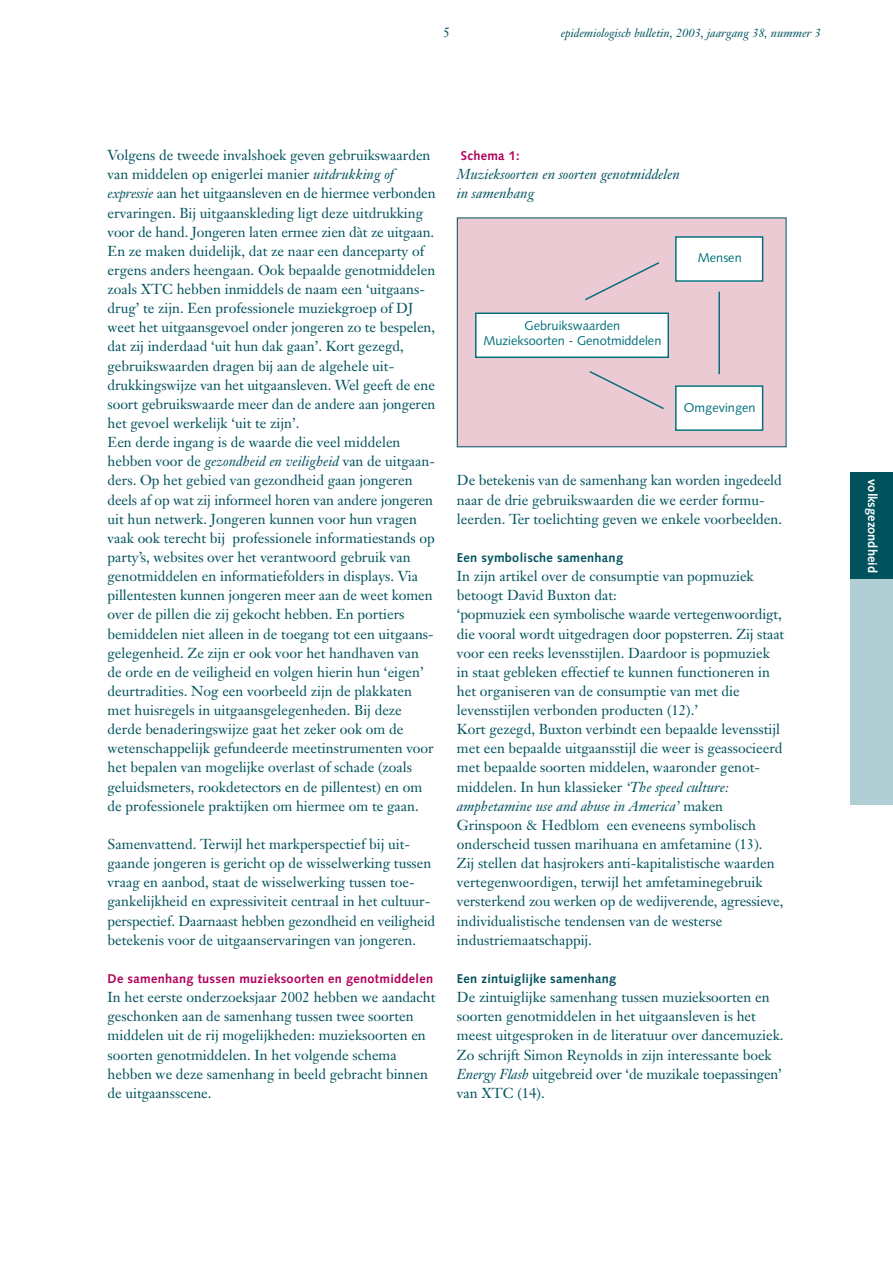
<style>
.page{position:relative;width:893px;height:1263px;background:#fff}
.page>*{position:absolute;margin:0;border:0;box-sizing:border-box;transform-origin:0 0}
.t1{font:14.25px/19.2px "Janson Text";color:#00525d}
.t2{font:italic 14.25px/19.2px "Janson Text";color:#00525d}
.t3{font:13.5px "Janson Text";color:#00525d}
.t4{font:12.75px/15px "Syntax";color:#00707b;text-align:center}
.t5{font:700 12.75px "Syntax";letter-spacing:.02em;color:#b1015c}
.t6{font:700 12.75px "Syntax";letter-spacing:.02em;color:#00525d}
.t7{font:700 12.75px "Syntax";color:#fff}
.t8{font:italic 12px "Janson Text";color:#00525d}
.s1{font-style:italic}
</style>
<div class="page">
<div style="left:850px;top:473px;width:43px;height:106px;background:#00525d"></div>
<div style="left:850px;top:579px;width:43px;height:225px;background:#b1ced5"></div>
<div style="left:457px;top:218px;width:329px;height:229px;background:#eccad4"></div>
<div style="left:676px;top:237px;width:87px;height:44px;background:#fff"></div>
<div style="left:675px;top:236px;width:88px;height:46px;border:1px solid #00707b"></div>
<div style="left:676px;top:386px;width:87px;height:44px;background:#fff"></div>
<div style="left:675px;top:385px;width:88px;height:46px;border:1px solid #00707b"></div>
<div style="left:476px;top:313px;width:192px;height:44px;background:#fff"></div>
<div style="left:475px;top:312px;width:194px;height:46px;border:1px solid #00707b"></div>
<svg style="left:583px;top:261px;width:138px;height:149px"></svg>
<p class="t3" style="left:443px;top:26px;width:9px">5</p>
<p class="t8" style="left:561px;top:28px;width:261px">epidemiologisch bulletin, 2003, jaargang 38, nummer 3</p>
<p class="t1" style="left:108px;top:147px;width:330px">Volgens de tweede invalshoek geven gebruikswaarden van middelen op enigerlei manier <span class="s1">uitdrukking of expressie</span> aan het uitgaansleven en de hiermee verbonden ervaringen. Bij uitgaanskleding ligt deze uitdrukking voor de hand. Jongeren laten ermee zien dàt ze uitgaan.<br>En ze maken duidelijk, dat ze naar een danceparty of ergens anders heengaan. Ook bepaalde genotmiddelen zoals XTC hebben inmiddels de naam een ‘uitgaans&shy;drug’ te zijn. Een professionele muziekgroep of DJ weet het uitgaansgevoel onder jongeren zo te bespelen, dat zij inderdaad ‘uit hun dak gaan’. Kort gezegd, gebruikswaarden dragen bij aan de algehele uit&shy;drukkingswijze van het uitgaansleven. Wel geeft de ene soort gebruikswaarde meer dan de andere aan jongeren het gevoel werkelijk ‘uit te zijn’.<br>Een derde ingang is de waarde die veel middelen hebben voor de <span class="s1">gezondheid en veiligheid</span> van de uitgaan&shy;ders. Op het gebied van gezondheid gaan jongeren deels af op wat zij informeel horen van andere jongeren uit hun netwerk. Jongeren kunnen voor hun vragen vaak ook terecht bij professionele informatiestands op party’s, websites over het verantwoord gebruik van genotmiddelen en informatiefolders in displays. Via pillentesten kunnen jongeren meer aan de weet komen over de pillen die zij gekocht hebben. En portiers bemiddelen niet alleen in de toegang tot een uitgaans&shy;gelegenheid. Ze zijn er ook voor het handhaven van de orde en de veiligheid en volgen hierin hun ‘eigen’ deurtradities. Nog een voorbeeld zijn de plakkaten met huisregels in uitgaansgelegenheden. Bij deze derde benaderingswijze gaat het zeker ook om de wetenschappelijk gefundeerde meetinstrumenten voor het bepalen van mogelijke overlast of schade (zoals geluidsmeters, rookdetectors en de pillentest) en om de professionele praktijken om hiermee om te gaan.</p>
<p class="t1" style="left:108px;top:836px;width:329px">Samenvattend. Terwijl het markperspectief bij uit&shy;gaande jongeren is gericht op de wisselwerking tussen vraag en aanbod, staat de wisselwerking tussen toe&shy;gankelijkheid en expressiviteit centraal in het cultuur&shy;perspectief. Daarnaast hebben gezondheid en veiligheid betekenis voor de uitgaanservaringen van jongeren.</p>
<p class="t5" style="left:108px;top:973px;width:327px">De samenhang tussen muzieksoorten en genotmiddelen</p>
<p class="t1" style="left:108px;top:989px;width:329px">In het eerste onderzoeksjaar 2002 hebben we aandacht geschonken aan de samenhang tussen twee soorten middelen uit de rij mogelijkheden: muzieksoorten en soorten genotmiddelen. In het volgende schema hebben we deze samenhang in beeld gebracht binnen de uitgaansscene.</p>
<p class="t5" style="left:461px;top:151px;width:60px">Schema 1:</p>
<p class="t2" style="left:457px;top:166px;width:224px">Muzieksoorten en soorten genotmiddelen in samenhang</p>
<p class="t4" style="left:698px;top:252px;width:45px">Mensen</p>
<p class="t4" style="left:483px;top:319px;width:180px">Gebruikswaarden<br>Muzieksoorten - Genotmiddelen</p>
<p class="t4" style="left:684px;top:402px;width:73px">Omgevingen</p>
<p class="t1" style="left:457px;top:472px;width:327px">De betekenis van de samenhang kan worden ingedeeld naar de drie gebruikswaarden die we eerder formu&shy;leerden. Ter toelichting geven we enkele voorbeelden.</p>
<p class="t6" style="left:457px;top:552px;width:168px">Een symbolische samenhang</p>
<p class="t1" style="left:457px;top:568px;width:329px">In zijn artikel over de consumptie van popmuziek betoogt David Buxton dat:<br>‘popmuziek een symbolische waarde vertegenwoordigt, die vooral wordt uitgedragen door popsterren. Zij staat voor een reeks levensstijlen. Daardoor is popmuziek in staat gebleken effectief te kunnen functioneren in het organiseren van de consumptie van met die levensstijlen verbonden producten (12).’<br>Kort gezegd, Buxton verbindt een bepaalde levensstijl met een bepaalde uitgaansstijl die weer is geassocieerd met bepaalde soorten middelen, waaronder genot&shy;middelen. In hun klassieker <span class="s1">‘The speed culture: amphetamine use and abuse in America’</span> maken Grinspoon &amp; Hedblom een eveneens symbolisch onderscheid tussen marihuana en amfetamine (13).<br>Zij stellen dat hasjrokers anti-kapitalistische waarden vertegenwoordigen, terwijl het amfetaminegebruik versterkend zou werken op de wedijverende, agressieve, individualistische tendensen van de westerse industriemaatschappij.</p>
<p class="t6" style="left:457px;top:973px;width:161px">Een zintuiglijke samenhang</p>
<p class="t1" style="left:457px;top:989px;width:328px">De zintuiglijke samenhang tussen muzieksoorten en soorten genotmiddelen in het uitgaansleven is het meest uitgesproken in de literatuur over dancemuziek.<br>Zo schrijft Simon Reynolds in zijn interessante boek <span class="s1">Energy Flash</span> uitgebreid over ‘de muzikale toepassingen’ van XTC (14).</p>
<p class="t7" style="left:878px;top:479px;width:95px;rotate:90deg">volksgezondheid</p>
</div>
